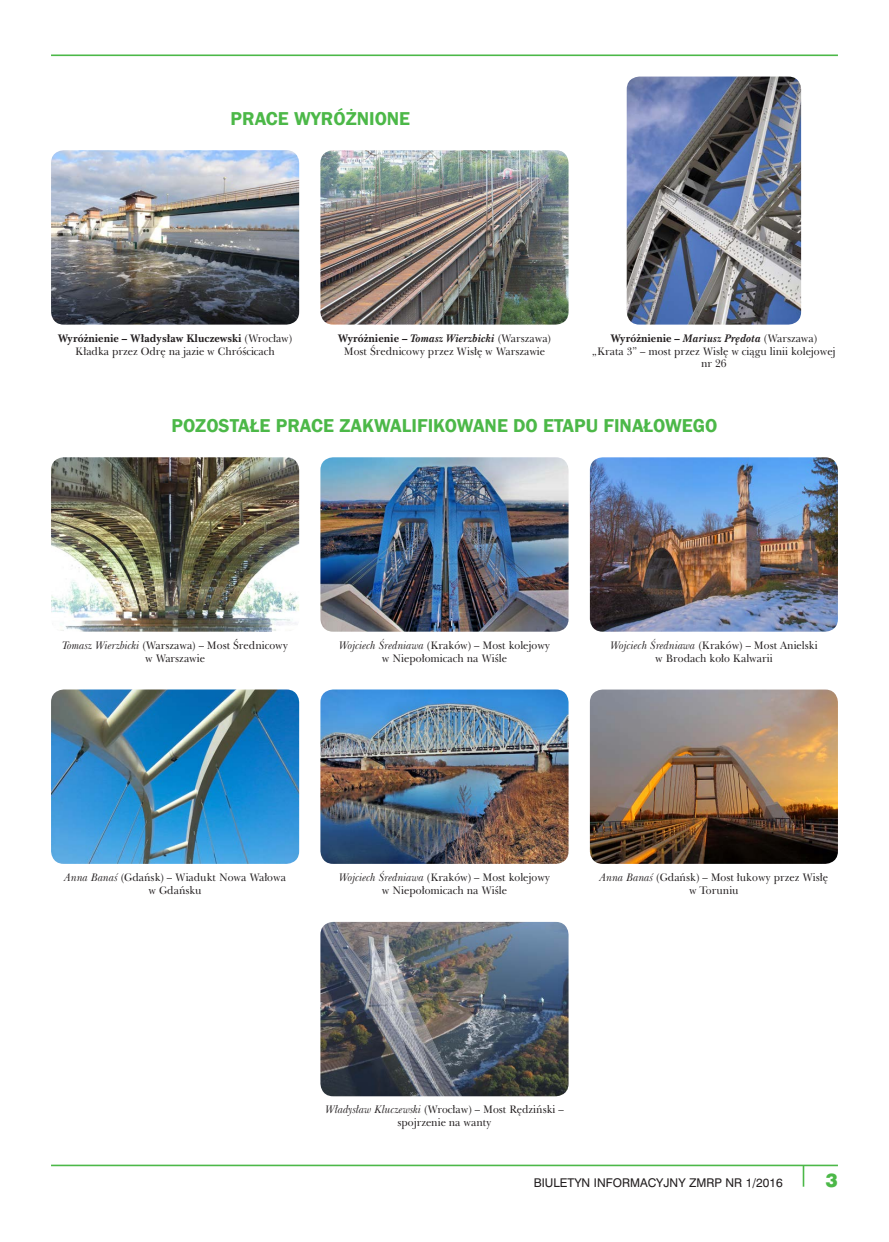
<style>
.page{position:relative;width:889px;height:1242px;background:#fff}
.page>*{position:absolute;margin:0;border:0;box-sizing:border-box;transform-origin:0 0}
.t1{font:600 19.2px "Franklin Gothic";color:#4cb848}
.t2{font:17.55px "Swis 721 Blk PL";color:#4cb848}
.t3{font:11.1px/12.8px "Baskerville PL";color:#231f20;text-align:center;scale:.95 1}
.t4{font:11.1px "Swis 721 PL";color:#231f20}
.s1{font-weight:700}
.s2{font-weight:700;font-style:italic}
.s3{font-style:italic}
</style>
<div class="page">
<hr style="left:51px;top:1164px;width:787px;height:2px;background:#4cb848">
<hr style="left:51px;top:54px;width:787px;height:2px;background:#4cb848">
<hr style="left:802px;top:1165px;width:2px;height:21px;background:#4cb848">
<img style="left:51px;top:457px;width:248px;height:174px">
<img style="left:51px;top:689px;width:248px;height:175px">
<img style="left:320px;top:922px;width:248px;height:174px">
<img style="left:320px;top:457px;width:248px;height:174px">
<img style="left:320px;top:689px;width:248px;height:175px">
<img style="left:590px;top:457px;width:248px;height:174px">
<img style="left:590px;top:689px;width:248px;height:175px">
<img style="left:51px;top:150px;width:248px;height:175px">
<img style="left:320px;top:150px;width:248px;height:175px">
<img style="left:626px;top:77px;width:175px;height:248px">
<h1 class="t1" style="left:230px;top:106px;width:181px">PRACE WYRÓŻNIONE</h1>
<p class="t3" style="left:58px;top:332px;width:248px"><span class="s1">Wyróżnienie – Władysław Kluczewski</span> (Wrocław)<br>Kładka przez Odrę na jazie w Chróścicach</p>
<p class="t3" style="left:338px;top:332px;width:226px"><span class="s1">Wyróżnienie –</span> <span class="s2">Tomasz Wierzbicki</span> (Warszawa)<br>Most Średnicowy przez Wisłę w Warszawie</p>
<p class="t3" style="left:592px;top:332px;width:257px"><span class="s1">Wyróżnienie –</span> <span class="s2">Mariusz Prędota</span> (Warszawa)<br>„Krata 3” – most przez Wisłę w ciągu linii kolejowej nr 26</p>
<h1 class="t1" style="left:171px;top:414px;width:547px">POZOSTAŁE PRACE ZAKWALIFIKOWANE DO ETAPU FINAŁOWEGO</h1>
<p class="t3" style="left:62px;top:638px;width:239px"><span class="s3">Tomasz Wierzbicki</span> (Warszawa) – Most Średnicowy w Warszawie</p>
<p class="t3" style="left:339px;top:638px;width:224px"><span class="s3">Wojciech Średniawa</span> (Kraków) – Most kolejowy w Niepołomicach na Wiśle</p>
<p class="t3" style="left:610px;top:638px;width:220px"><span class="s3">Wojciech Średniawa</span> (Kraków) – Most Anielski w Brodach koło Kalwarii</p>
<p class="t3" style="left:64px;top:871px;width:235px"><span class="s3">Anna Banaś</span> (Gdańsk) – Wiadukt Nowa Wałowa w Gdańsku</p>
<p class="t3" style="left:339px;top:871px;width:224px"><span class="s3">Wojciech Średniawa</span> (Kraków) – Most kolejowy w Niepołomicach na Wiśle</p>
<p class="t3" style="left:599px;top:871px;width:242px"><span class="s3">Anna Banaś</span> (Gdańsk) – Most łukowy przez Wisłę w Toruniu</p>
<p class="t3" style="left:325px;top:1103px;width:253px"><span class="s3">Władysław Kluczewski</span> (Wrocław) – Most Rędziński – spojrzenie na wanty</p>
<p class="t4" style="left:534px;top:1175px;width:250px">BIULETYN INFORMACYJNY ZMRP NR 1/2016</p>
<h2 class="t2" style="left:825px;top:1169px;width:14px">3</h2>
</div>
